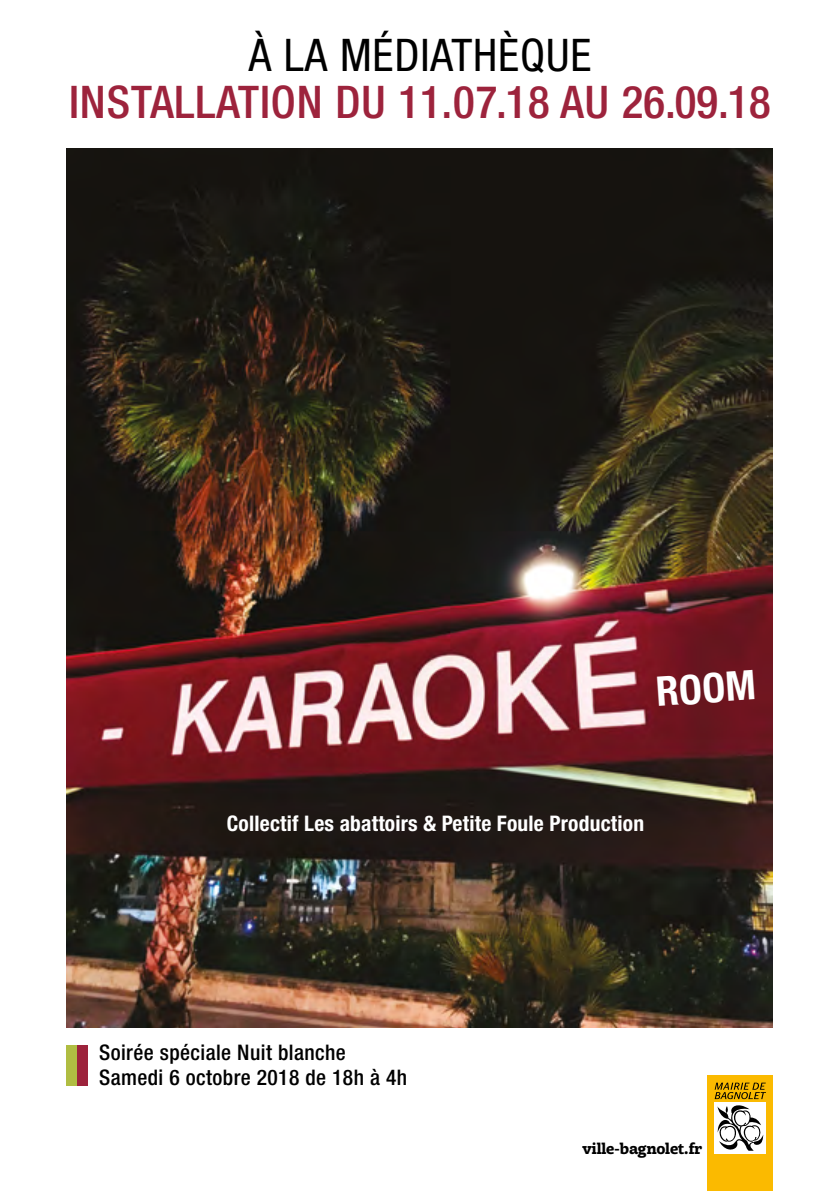
<style>
.page{position:relative;width:840px;height:1191px;background:#fff}
.page>*{position:absolute;margin:0;border:0;box-sizing:border-box;transform-origin:0 0}
.t1{font:500 condensed 45px "Helvetica Neue LT Std";letter-spacing:.02em;color:#9d233c}
.t2{font:condensed 45px "Helvetica Neue LT Std";letter-spacing:.02em;color:#000}
.t3{font:700 condensed 41px "Helvetica Neue LT Std";color:#fff}
.t4{font:500 condensed 21.4px/24.8px "Helvetica Neue LT Std";letter-spacing:.02em;color:#000}
.t5{font:700 condensed 21.4px "Helvetica Neue LT Std";letter-spacing:.01em;color:#fff}
.t6{font:900 14.4px "Achille FYL";letter-spacing:-.01em;color:#000}
</style>
<div class="page">
<div style="left:707px;top:1075px;width:65px;height:116px;background:#fbba00"></div>
<div style="left:714px;top:1102px;width:51px;height:52px;background:#fff"></div>
<svg style="left:714px;top:1082px;width:51px;height:68px"></svg>
<img style="left:67px;top:148px;width:705px;height:879px">
<div style="left:67px;top:1045px;width:10px;height:40px;background:#b0bd42"></div>
<div style="left:77px;top:1045px;width:10px;height:40px;background:#9d233c"></div>
<h1 class="t2" style="left:249px;top:29px;width:344px">À LA MÉDIATHÈQUE</h1>
<h1 class="t1" style="left:69px;top:76px;width:703px">INSTALLATION DU 11.07.18 AU 26.09.18</h1>
<h2 class="t3" style="left:654px;top:667px;width:101px;rotate:-4deg">ROOM</h2>
<p class="t5" style="left:227px;top:810px;width:418px">Collectif Les abattoirs &amp; Petite Foule Production</p>
<p class="t4" style="left:99px;top:1040px;width:309px">Soirée spéciale Nuit blanche<br>Samedi 6 octobre 2018 de 18h à 4h</p>
<p class="t6" style="left:582px;top:1138px;width:121px">ville-bagnolet.fr</p>
</div>
